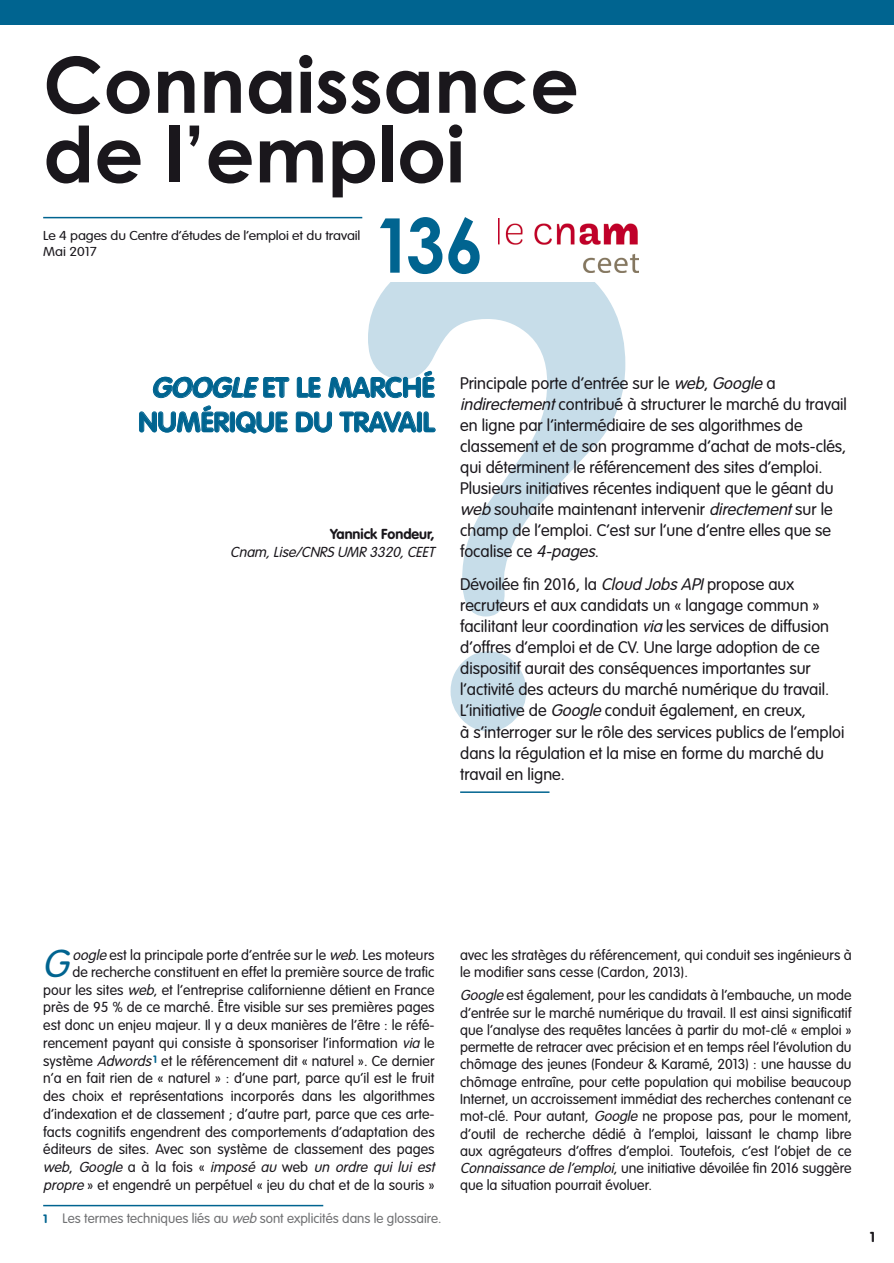
<style>
.page{position:relative;width:894px;height:1263px;background:#fff}
.page>*{position:absolute;margin:0;border:0;box-sizing:border-box;transform-origin:0 0}
.t1{font:700 77.25px "Century Gothic";color:#1a171c}
.t2{font:700 75.45px "Century Gothic";color:#006490;scale:.92 1}
.t3{font:italic 300 38.25px "VAG Rounded";color:#006490}
.titre{font:700 27.75px/34.5px "VAG Rounded";color:#006490;text-align:center}
.t4{font:300 16.5px/21px "VAG Rounded";color:#1a171c}
.t5{font:300 14.25px/17.7px "VAG Rounded";letter-spacing:.005em;color:#1a171c;text-align:right}
.titre-2{font:italic 300 14.25px/18px "VAG Rounded";color:#1a171c;text-align:right}
.t6{font:700 14.25px "VAG Rounded";color:#1a171c}
.Notes{font:300 13.5px "VAG Rounded";color:#707173}
.t7{font:300 12.75px "VAG Rounded";letter-spacing:-.01em;color:#1a171c;scale:1.12 1}
.s1{font-style:italic}
.s2{font-weight:700;font-style:normal}
.s3{font-weight:700;font-size:12px;color:#006490}
</style>
<div class="page">
<div style="left:0;top:0;width:893px;height:25px;background:#006490"></div>
<svg style="left:368px;top:282px;width:257px;height:449px"></svg>
<svg style="left:152px;top:376px;width:137px;height:22px"></svg>
<svg style="left:296px;top:377px;width:25px;height:21px"></svg>
<svg style="left:328px;top:371px;width:107px;height:31px"></svg>
<svg style="left:139px;top:405px;width:90px;height:28px"></svg>
<div style="left:230px;top:411px;width:5px;height:21px;border:1px solid #006490;border-radius:2px"></div>
<svg style="left:235px;top:411px;width:53px;height:22px"></svg>
<svg style="left:296px;top:411px;width:36px;height:21px"></svg>
<svg style="left:339px;top:411px;width:77px;height:21px"></svg>
<div style="left:417px;top:411px;width:5px;height:21px;border:1px solid #006490;border-radius:2px"></div>
<svg style="left:423px;top:411px;width:12px;height:21px"></svg>
<hr style="left:460px;top:791px;width:89px;height:1px;background:#006490">
<hr style="left:43px;top:217px;width:319px;height:1px;background:#006490">
<img style="left:498px;top:219px;width:140px;height:54px">
<hr style="left:43px;top:1204px;width:280px;height:2px;background:#006490">
<p class="t1" style="left:43px;top:36px;width:537px">Connaissance</p>
<p class="t1" style="left:43px;top:106px;width:423px">de l’emploi</p>
<p class="t7" style="left:43px;top:228px;width:285px">Le 4 pages du Centre d’études de l’emploi et du travail</p>
<p class="t7" style="left:43px;top:244px;width:50px">Mai 2017</p>
<p class="t2" style="left:374px;top:198px;width:121px">136</p>
<p class="titre" style="left:138px;top:370px;width:297px"><span class="s1">GOOGLE</span> ET LE MARCHÉ<br>NUMÉRIQUE DU TRAVAIL</p>
<p class="titre-2" style="left:230px;top:525px;width:209px"><span class="s2">Yannick Fondeur,<br></span>Cnam,Lise/CNRS UMR 3320,CEET</p>
<p class="t4" style="left:460px;top:372px;width:388px">Principale porte d’entrée sur le <span class="s1">web</span>, <span class="s1">Google</span> a <span class="s1">indirectement</span>contribué à structurer le marché du travail en ligne par l’intermédiaire de ses algorithmes de classement et de son programme d’achat de mots-clés, qui déterminent le référencement des sites d’emploi.<br>Plusieurs initiatives récentes indiquent que le géant du <span class="s1">web</span> souhaite maintenant intervenir <span class="s1">directement</span>sur le champ de l’emploi. C’est sur l’une d’entre elles que se focalise ce <span class="s1">4-pages</span>.</p>
<p class="t4" style="left:460px;top:574px;width:386px">Dévoilée fin 2016, la <span class="s1">Cloud JobsAPI</span>propose aux recruteurs et aux candidats un « langage commun » facilitant leur coordination <span class="s1">via</span> les services de diffusion d’offres d’emploi et de CV. Une large adoption de ce dispositif aurait des conséquences importantes sur l’activité des acteurs du marché numérique du travail.<br>L’initiative de <span class="s1">Google</span> conduit également, en creux,<br>à s’interroger sur le rôle des services publics de l’emploi dans la régulation et la mise en forme du marché du travail en ligne.</p>
<p class="t5" style="left:43px;top:945px;width:396px"><span class="s1">oogle</span> est la principale porte d’entrée sur le <span class="s1">web</span>. Les moteurs<br>de recherche constituent en effet la première source de trafic<br>pour les sites <span class="s1">web</span>, et l’entreprise californienne détient en France près de 95 % de ce marché. Être visible sur ses premières pages est donc un enjeu majeur. Il y a deux manières de l’être : le réfé&shy;rencement payant qui consiste à sponsoriser l’information <span class="s1">via</span> le système <span class="s1">Adwords</span><sup>1</sup> et le référencement dit « naturel ». Ce dernier n’a en fait rien de « naturel » : d’une part, parce qu’il est le fruit des choix et représentations incorporés dans les algorithmes d’indexation et de classement ; d’autre part, parce que ces arte&shy;facts cognitifs engendrent des comportements d’adaptation des éditeurs de sites. Avec son système de classement des pages <span class="s1">web</span>, <span class="s1">Google</span> a à l a f o i s « <span class="s1">imposé au</span> w e b <span class="s1">un ordre qui lui est propre</span>» et engendré un perpétuel « jeu du chat et de la souris »</p>
<p class="t5" style="left:460px;top:945px;width:393px;line-height:17.2px;text-align:left">avec les stratèges du référencement, qui conduit ses ingénieurs à le modifier sans cesse (Cardon, 2013).</p>
<p class="t3" style="left:42px;top:941px;width:36px">G</p>
<p class="t5" style="left:460px;top:986px;width:393px;line-height:17.2px;text-align:justify"><span class="s1">Google</span> est également, pour les candidats à l’embauche, un mode d’entrée sur le marché numérique du travail. Il est ainsi significatif que l’analyse des requêtes lancées à partir du mot-clé « emploi » permette de retracer avec précision et en temps réel l’évolution du chômage des jeunes (Fondeur &amp; Karamé, 2013) : une hausse du chômage entraîne, pour cette population qui mobilise beaucoup Internet, un accroissement immédiat des recherches contenant ce mot-clé. Pour autant, <span class="s1">Google</span> ne propose pas, pour le moment, d’outil de recherche dédié à l’emploi, laissant le champ libre aux agrégateurs d’offres d’emploi. Toutefois, c’est l’objet de ce <span class="s1">Connaissance de l’emploi</span>, une initiative dévoilée fin 2016 suggère que la situation pourrait évoluer.</p>
<p class="Notes" style="left:43px;top:1210px;width:399px"><span class="s3">1</span> Les termes techniques liés au <span class="s1">web</span> sont explicités dans le glossaire.</p>
<p class="t6" style="left:869px;top:1227px;width:7px">1</p>
</div>
